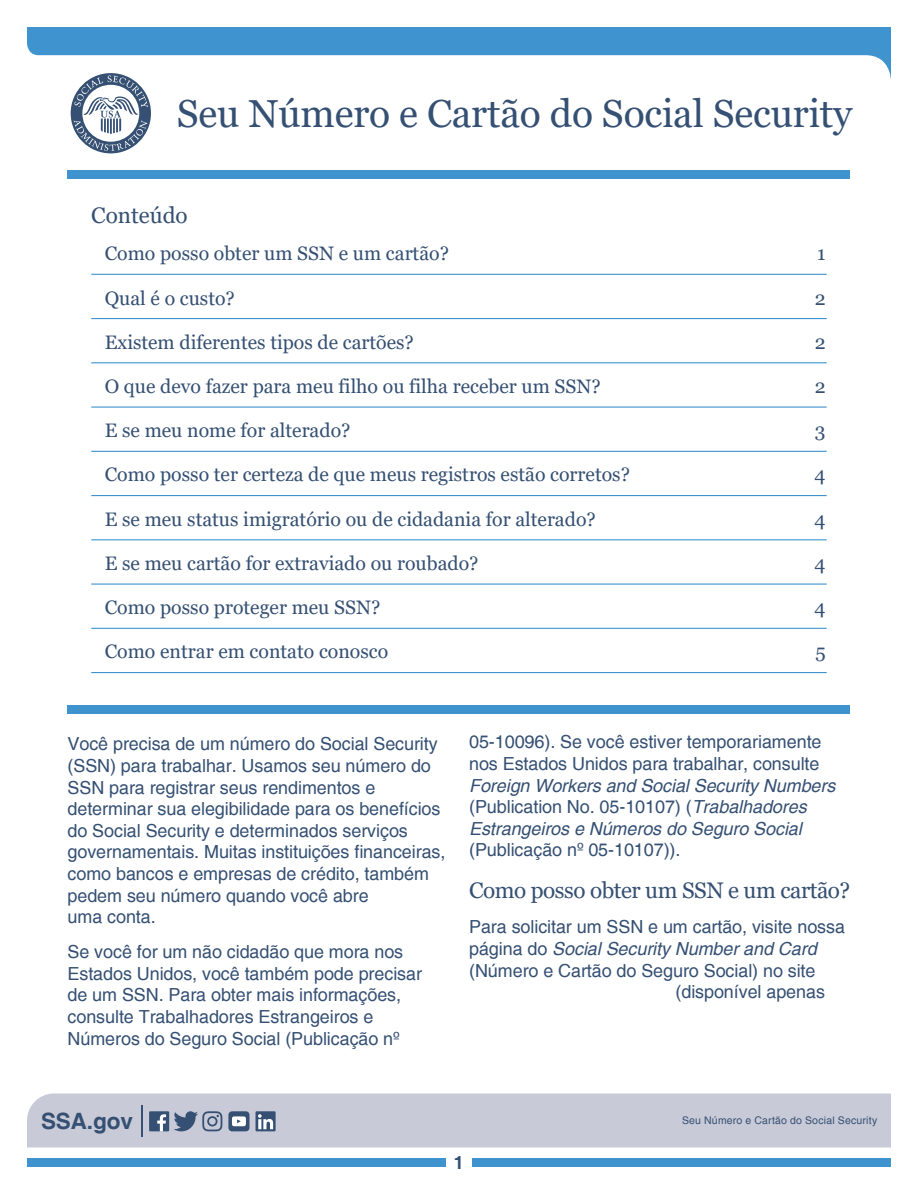
<style>
.page{position:relative;width:918px;height:1188px;background:#fff}
.page>*{position:absolute;margin:0;border:0;box-sizing:border-box;transform-origin:0 0}
.t1{font:39px "Georgia";letter-spacing:-.005em;color:#355073}
.t2{font:22.5px "Georgia";letter-spacing:-.02em;color:#355073}
.t3{font:22.5px "Georgia";color:#355073}
.t4{font:700 22.5px "Helvetica";letter-spacing:-.005em;color:#355073}
.t5{font:19.5px "Georgia";color:#355073}
.t6{font:18px/21.6px "Helvetica";letter-spacing:-.005em;color:#355073}
.t7{font:700 18px "Helvetica";color:#355073}
.t8{font:10.5px "Helvetica";letter-spacing:.02em;color:#355073}
.s1{font-style:italic}
</style>
<div class="page">
<div style="left:27px;top:1159px;width:419px;height:8px;background:#3f94d0"></div>
<div style="left:472px;top:1159px;width:419px;height:8px;background:#3f94d0"></div>
<div style="left:27px;top:1094px;width:864px;height:54px;background:#c8cad7"></div>
<hr style="left:141px;top:1105px;width:1px;height:32px;background:#355073">
<div style="left:68px;top:171px;width:782px;height:8px;background:#3f94d0"></div>
<svg style="left:27px;top:27px;width:864px;height:53px;fill:#3f94d0"></svg>
<div style="left:67px;top:70px;width:87px;height:87px;border:3px solid #fff;border-radius:50%"></div>
<div style="left:71px;top:73px;width:80px;height:80px;background:#355073;border-radius:50%"></div>
<svg style="left:74px;top:76px;width:74px;height:75px"></svg>
<hr style="left:91px;top:274px;width:736px;height:1px;background:#3f94d0">
<hr style="left:91px;top:318px;width:736px;height:1px;background:#3f94d0">
<hr style="left:91px;top:362px;width:736px;height:1px;background:#3f94d0">
<hr style="left:91px;top:407px;width:736px;height:1px;background:#3f94d0">
<hr style="left:91px;top:451px;width:736px;height:1px;background:#3f94d0">
<hr style="left:91px;top:495px;width:736px;height:1px;background:#3f94d0">
<hr style="left:91px;top:539px;width:736px;height:1px;background:#3f94d0">
<hr style="left:91px;top:584px;width:736px;height:1px;background:#3f94d0">
<hr style="left:91px;top:628px;width:736px;height:1px;background:#3f94d0">
<hr style="left:91px;top:672px;width:736px;height:1px;background:#3f94d0">
<div style="left:68px;top:705px;width:782px;height:8px;background:#3f94d0"></div>
<div style="left:149px;top:1111px;width:20px;height:20px;background:#355073"></div>
<svg style="left:157px;top:1114px;width:9px;height:17px"></svg>
<svg style="left:173px;top:1111px;width:49px;height:20px"></svg>
<svg style="left:228px;top:1111px;width:22px;height:20px"></svg>
<svg style="left:256px;top:1111px;width:20px;height:20px"></svg>
<svg style="left:258px;top:1114px;width:15px;height:15px"></svg>
<h1 class="t1" style="left:177px;top:90px;width:677px">Seu Número e Cartão do Social Security</h1>
<h1 class="t3" style="left:91px;top:201px;width:98px">Conteúdo</h1>
<p class="t5" style="left:105px;top:242px;width:346px">Como posso obter um SSN e um cartão?</p>
<p class="t5" style="left:817px;top:242px;width:10px">1</p>
<p class="t5" style="left:105px;top:286px;width:132px">Qual é o custo?</p>
<p class="t5" style="left:815px;top:286px;width:12px">2</p>
<p class="t5" style="left:105px;top:330px;width:311px">Existem diferentes tipos de cartões?</p>
<p class="t5" style="left:815px;top:330px;width:12px">2</p>
<p class="t5" style="left:105px;top:374px;width:498px">O que devo fazer para meu filho ou filha receber um SSN?</p>
<p class="t5" style="left:815px;top:374px;width:12px">2</p>
<p class="t5" style="left:105px;top:419px;width:247px">E se meu nome for alterado?</p>
<p class="t5" style="left:815px;top:419px;width:12px">3</p>
<p class="t5" style="left:105px;top:463px;width:527px">Como posso ter certeza de que meus registros estão corretos?</p>
<p class="t5" style="left:815px;top:463px;width:13px">4</p>
<p class="t5" style="left:105px;top:507px;width:493px">E se meu status imigratório ou de cidadania for alterado?</p>
<p class="t5" style="left:815px;top:507px;width:13px">4</p>
<p class="t5" style="left:105px;top:551px;width:375px">E se meu cartão for extraviado ou roubado?</p>
<p class="t5" style="left:815px;top:551px;width:13px">4</p>
<p class="t5" style="left:105px;top:596px;width:277px">Como posso proteger meu SSN?</p>
<p class="t5" style="left:815px;top:596px;width:13px">4</p>
<p class="t5" style="left:105px;top:640px;width:285px">Como entrar em contato conosco</p>
<p class="t5" style="left:815px;top:640px;width:12px">5</p>
<p class="t6" style="left:68px;top:734px;width:379px">Você precisa de um número do Social Security (SSN) para trabalhar. Usamos seu número do SSN para registrar seus rendimentos e determinar sua elegibilidade para os benefícios do Social Security e determinados serviços governamentais. Muitas instituições financeiras, como bancos e empresas de crédito, também pedem seu número quando você abre<br>uma conta.</p>
<p class="t6" style="left:68px;top:942px;width:356px">Se você for um não cidadão que mora nos Estados Unidos, você também pode precisar de um SSN. Para obter mais informações, consulte Trabalhadores Estrangeiros e Números do Seguro Social (Publicação nº</p>
<p class="t6" style="left:469px;top:732px;width:368px">05-10096). Se você estiver temporariamente nos Estados Unidos para trabalhar, consulte <span class="s1">Foreign Workers and Social Security Numbers </span>(Publication No. 05-10107) (<span class="s1">Trabalhadores Estrangeiros e Números do Seguro Social </span>(Publicação nº 05-10107)).</p>
<h1 class="t2" style="left:469px;top:877px;width:383px">Como posso obter um SSN e um cartão?</h1>
<p class="t6" style="left:469px;top:917px;width:377px">Para solicitar um SSN e um cartão, visite nossa página do <span class="s1">Social Security Number and Card </span>(Número e Cartão do Seguro Social) no site</p>
<p class="t4" style="left:41px;top:1108px;width:93px">SSA.gov</p>
<p class="t7" style="left:454px;top:1152px;width:12px">1</p>
<p class="t8" style="left:682px;top:1115px;width:197px">Seu Número e Cartão do Social Security</p>
</div>
